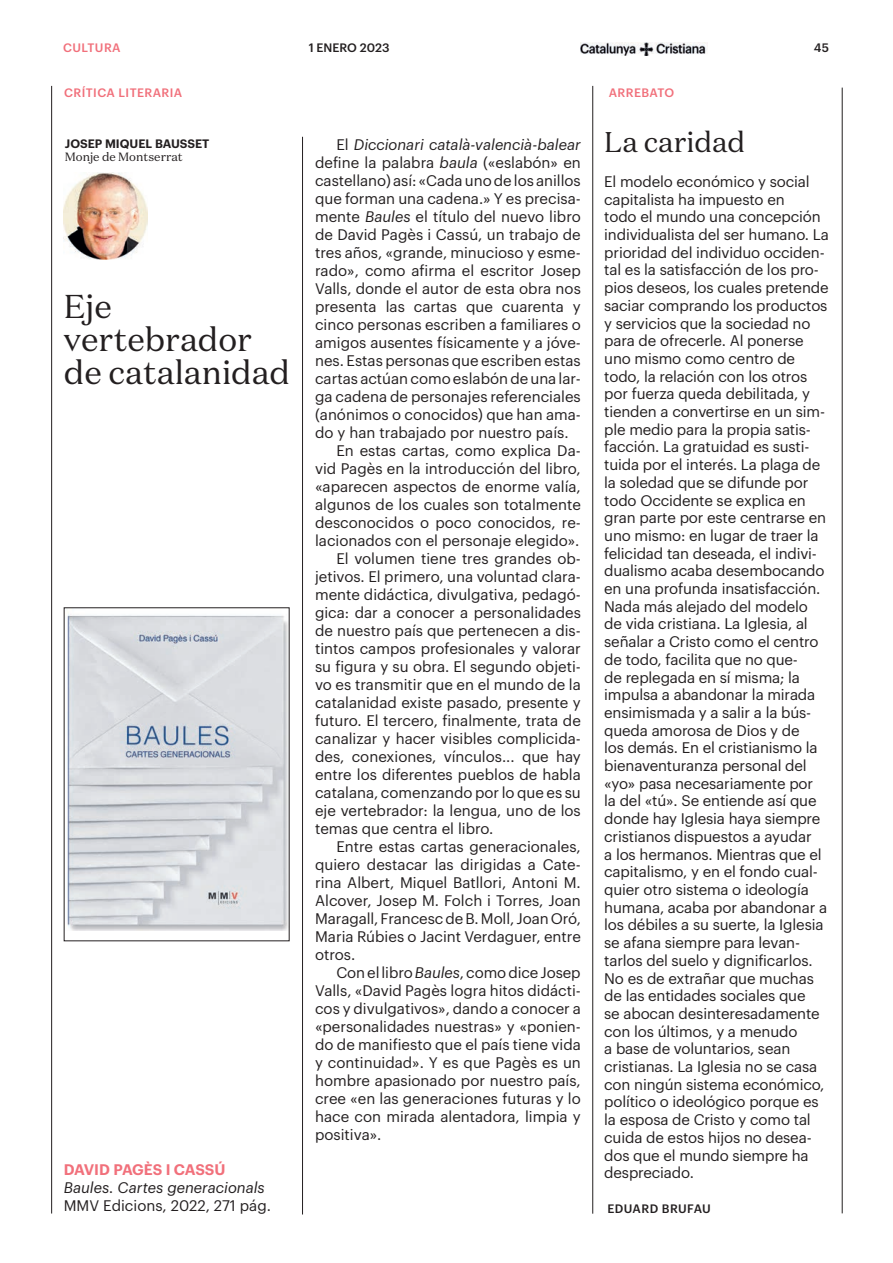
<style>
.page{position:relative;width:893px;height:1263px;background:#fff}
.page>*{position:absolute;margin:0;border:0;box-sizing:border-box;transform-origin:0 0}
.t1{font:33px/33px "Domaine Text";color:#231f20}
.t2{font:28.5px "Domaine Text";color:#231f20}
.t3{font:15px/17.7px "Graphik";letter-spacing:-.005em;color:#231f20}
.t4{font:italic 15px "Graphik";color:#231f20}
.t5{font:600 15px "Graphik";letter-spacing:-.01em;color:#f1707b}
.t6{font:500 12px "Graphik";letter-spacing:.035em;color:#f1707b}
.t7{font:600 12px "Graphik";color:#231f20}
.t8{font:12px "Domaine Text";color:#231f20}
.t9{font:500 12px "Graphik";letter-spacing:.005em;color:#231f20}
.t10{font:500 12px "Graphik";letter-spacing:.035em;color:#231f20}
.s1{font-style:normal}
.s2{font-style:italic}
</style>
<div class="page">
<hr style="left:842px;top:88px;width:1px;height:1125px;background:#231f20">
<hr style="left:51px;top:86px;width:1px;height:1127px;background:#231f20">
<hr style="left:592px;top:86px;width:1px;height:1128px;background:#231f20">
<hr style="left:302px;top:137px;width:1px;height:1077px;background:#231f20">
<img style="left:581px;top:42px;width:127px;height:13px">
<img style="left:67px;top:614px;width:220px;height:316px">
<img style="left:64px;top:172px;width:84px;height:87px">
<p class="t9" style="left:309px;top:39px;width:82px">1 ENERO 2023</p>
<p class="t6" style="left:63px;top:39px;width:59px">CULTURA</p>
<p class="t9" style="left:814px;top:39px;width:17px">45</p>
<p class="t6" style="left:609px;top:84px;width:67px">ARREBATO</p>
<p class="t6" style="left:64px;top:84px;width:120px">CRÍTICA LITERARIA</p>
<p class="t7" style="left:65px;top:134px;width:146px">JOSEP MIQUEL BAUSSET</p>
<p class="t8" style="left:65px;top:150px;width:120px">Monje de Montserrat</p>
<h1 class="t1" style="left:64px;top:290px;width:227px">Eje vertebrador de catalanidad</h1>
<p class="t5" style="left:64px;top:1158px;width:163px">DAVID PAGÈS I CASSÚ</p>
<p class="t4" style="left:64px;top:1176px;width:203px">Baules. Cartes generacionals</p>
<p class="t3" style="left:64px;top:1196px;width:209px">MMV Edicions, 2022, 271 pág.</p>
<p class="t4" style="left:336px;top:133px;width:246px"><span class="s1">El</span> Diccionari català-valencià-balear</p>
<p class="t3" style="left:315px;top:152px;width:267px">define la palabra <span class="s2">baula</span> («eslabón» en</p>
<p class="t3" style="left:315px;top:170px;width:267px">castellano) así: «Cada uno de los anillos</p>
<p class="t3" style="left:315px;top:188px;width:267px">que forman una cadena.» Y es precisa-</p>
<p class="t3" style="left:315px;top:206px;width:267px">mente <span class="s2">Baules</span> el título del nuevo libro</p>
<p class="t3" style="left:315px;top:224px;width:267px">de David Pagès i Cassú, un trabajo de</p>
<p class="t3" style="left:315px;top:242px;width:267px">tres años, «grande, minucioso y esme-</p>
<p class="t3" style="left:315px;top:260px;width:267px">rado», como afirma el escritor Josep</p>
<p class="t3" style="left:315px;top:278px;width:267px">Valls, donde el autor de esta obra nos</p>
<p class="t3" style="left:315px;top:296px;width:267px">presenta las cartas que cuarenta y</p>
<p class="t3" style="left:315px;top:314px;width:267px">cinco personas escriben a familiares o</p>
<p class="t3" style="left:315px;top:332px;width:267px">amigos ausentes físicamente y a jóve-</p>
<p class="t3" style="left:315px;top:350px;width:267px">nes. Estas personas que escriben estas</p>
<p class="t3" style="left:315px;top:368px;width:267px">cartas actúan como eslabón de una lar-</p>
<p class="t3" style="left:315px;top:386px;width:267px">ga cadena de personajes referenciales</p>
<p class="t3" style="left:315px;top:404px;width:267px">(anónimos o conocidos) que han ama-</p>
<p class="t3" style="left:315px;top:422px;width:255px">do y han trabajado por nuestro país.</p>
<p class="t3" style="left:336px;top:440px;width:246px">En estas cartas, como explica Da-</p>
<p class="t3" style="left:315px;top:458px;width:267px">vid Pagès en la introducción del libro,</p>
<p class="t3" style="left:315px;top:476px;width:267px">«aparecen aspectos de enorme valía,</p>
<p class="t3" style="left:315px;top:494px;width:267px">algunos de los cuales son totalmente</p>
<p class="t3" style="left:315px;top:512px;width:267px">desconocidos o poco conocidos, re-</p>
<p class="t3" style="left:315px;top:530px;width:266px">lacionados con el personaje elegido».</p>
<p class="t3" style="left:336px;top:548px;width:246px">El volumen tiene tres grandes ob-</p>
<p class="t3" style="left:315px;top:566px;width:267px">jetivos. El primero, una voluntad clara-</p>
<p class="t3" style="left:315px;top:584px;width:267px">mente didáctica, divulgativa, pedagó-</p>
<p class="t3" style="left:315px;top:602px;width:267px">gica: dar a conocer a personalidades</p>
<p class="t3" style="left:315px;top:620px;width:267px">de nuestro país que pertenecen a dis-</p>
<p class="t3" style="left:315px;top:638px;width:267px">tintos campos profesionales y valorar</p>
<p class="t3" style="left:315px;top:656px;width:267px">su figura y su obra. El segundo objeti-</p>
<p class="t3" style="left:315px;top:674px;width:267px">vo es transmitir que en el mundo de la</p>
<p class="t3" style="left:315px;top:692px;width:267px">catalanidad existe pasado, presente y</p>
<p class="t3" style="left:315px;top:710px;width:267px">futuro. El tercero, finalmente, trata de</p>
<p class="t3" style="left:315px;top:728px;width:267px">canalizar y hacer visibles complicida-</p>
<p class="t3" style="left:315px;top:746px;width:267px">des, conexiones, vínculos... que hay</p>
<p class="t3" style="left:315px;top:764px;width:267px">entre los diferentes pueblos de habla</p>
<p class="t3" style="left:315px;top:782px;width:267px">catalana, comenzando por lo que es su</p>
<p class="t3" style="left:315px;top:800px;width:267px">eje vertebrador: la lengua, uno de los</p>
<p class="t3" style="left:315px;top:818px;width:180px">temas que centra el libro.</p>
<p class="t3" style="left:336px;top:836px;width:246px">Entre estas cartas generacionales,</p>
<p class="t3" style="left:315px;top:854px;width:267px">quiero destacar las dirigidas a Cate-</p>
<p class="t3" style="left:315px;top:872px;width:267px">rina Albert, Miquel Batllori, Antoni M.</p>
<p class="t3" style="left:315px;top:890px;width:267px">Alcover, Josep M. Folch i Torres, Joan</p>
<p class="t3" style="left:315px;top:908px;width:267px">Maragall, Francesc de B. Moll, Joan Oró,</p>
<p class="t3" style="left:315px;top:926px;width:267px">Maria Rúbies o Jacint Verdaguer, entre</p>
<p class="t3" style="left:315px;top:944px;width:42px">otros.</p>
<p class="t3" style="left:336px;top:962px;width:246px">Con el libro <span class="s2">Baules</span>, como dice Josep</p>
<p class="t3" style="left:315px;top:980px;width:267px">Valls, «David Pagès logra hitos didácti-</p>
<p class="t3" style="left:315px;top:998px;width:267px">cos y divulgativos», dando a conocer a</p>
<p class="t3" style="left:315px;top:1016px;width:267px">«personalidades nuestras» y «ponien-</p>
<p class="t3" style="left:315px;top:1034px;width:267px">do de manifiesto que el país tiene vida</p>
<p class="t3" style="left:315px;top:1052px;width:267px">y continuidad». Y es que Pagès es un</p>
<p class="t3" style="left:315px;top:1070px;width:267px">hombre apasionado por nuestro país,</p>
<p class="t3" style="left:315px;top:1088px;width:267px">cree «en las generaciones futuras y lo</p>
<p class="t3" style="left:315px;top:1106px;width:267px">hace con mirada alentadora, limpia y</p>
<p class="t3" style="left:315px;top:1124px;width:68px">positiva».</p>
<h2 class="t2" style="left:604px;top:124px;width:142px">La caridad</h2>
<p class="t3" style="left:604px;top:171px;width:226px">El modelo económico y social capitalista ha impuesto en<br>todo el mundo una concepción individualista del ser humano. La prioridad del individuo occiden&shy;tal es la satisfacción de los pro&shy;pios deseos, los cuales pretende saciar comprando los productos y servicios que la sociedad no para de ofrecerle. Al ponerse uno mismo como centro de todo, la relación con los otros por fuerza queda debilitada, y tienden a convertirse en un sim&shy;ple medio para la propia satis&shy;facción. La gratuidad es susti&shy;tuida por el interés. La plaga de la soledad que se difunde por todo Occidente se explica en gran parte por este centrarse en uno mismo: en lugar de traer la felicidad tan deseada, el indivi&shy;dualismo acaba desembocando en una profunda insatisfacción.<br>Nada más alejado del modelo de vida cristiana. La Iglesia, al señalar a Cristo como el centro de todo, facilita que no que-<br>de replegada en sí misma; la impulsa a abandonar la mirada ensimismada y a salir a la bús&shy;queda amorosa de Dios y de<br>los demás. En el cristianismo la bienaventuranza personal del «yo» pasa necesariamente por<br>la del «tú». Se entiende así que donde hay Iglesia haya siempre cristianos dispuestos a ayudar<br>a los hermanos. Mientras que el capitalismo, y en el fondo cual&shy;quier otro sistema o ideología humana, acaba por abandonar a los débiles a su suerte, la Iglesia se afana siempre para levan&shy;tarlos del suelo y dignificarlos.<br>No es de extrañar que muchas de las entidades sociales que<br>se abocan desinteresadamente con los últimos, y a menudo<br>a base de voluntarios, sean cristianas. La Iglesia no se casa con ningún sistema económico, político o ideológico porque es la esposa de Cristo y como tal cuida de estos hijos no desea&shy;dos que el mundo siempre ha despreciado.</p>
<p class="t10" style="left:607px;top:1199px;width:105px">EDUARD BRUFAU</p>
</div>
